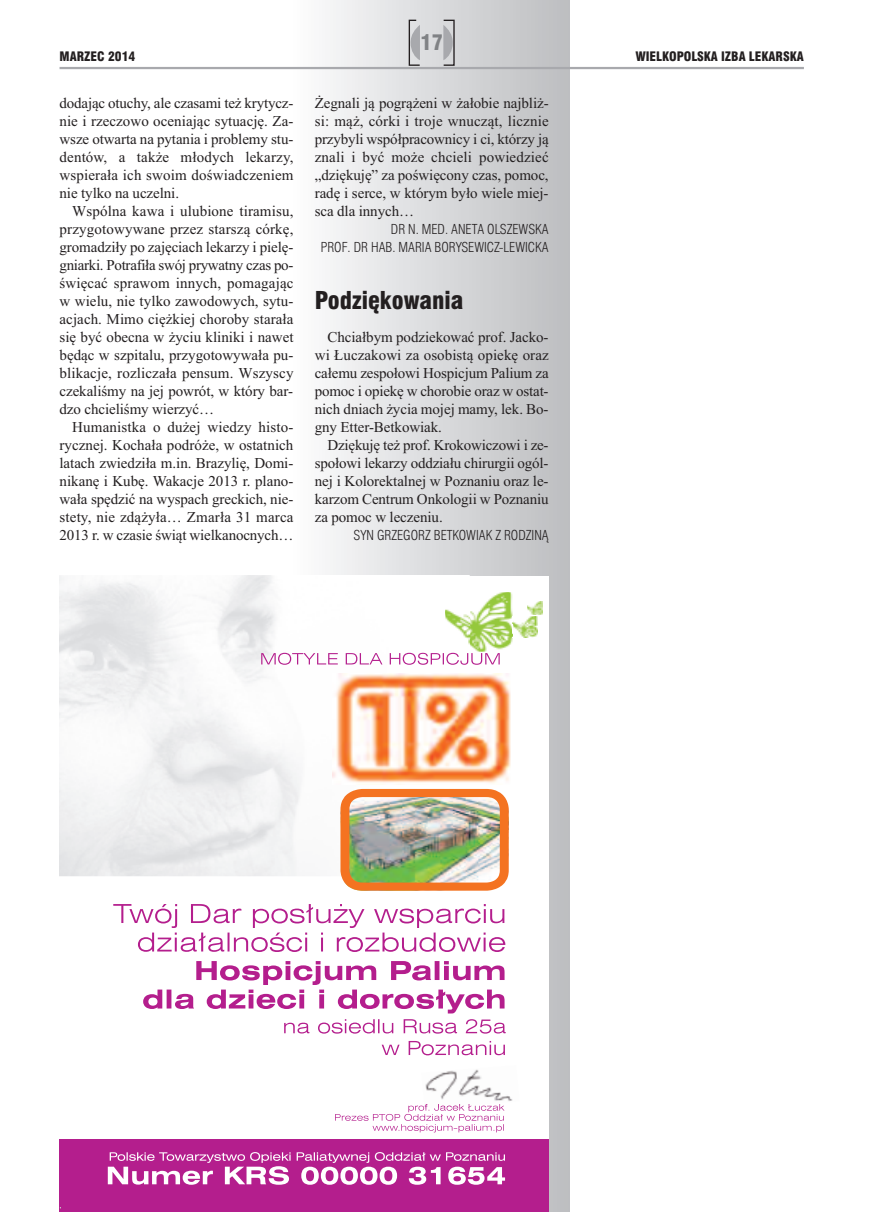
<style>
.page{position:relative;width:872px;height:1212px;background:#fff}
.page>*{position:absolute;margin:0;border:0;box-sizing:border-box;transform-origin:0 0}
.t1{font:24px "Swis 721 Blk Cn EU";color:#231f20}
.t2{font:21px "Swis 721 Blk Cn EU";color:#808285}
.t3{font:15px/18px "Times New Roman";letter-spacing:-.005em;color:#231f20;text-align:justify}
.t4{font:13.5px/18px "Swis 721 Lt Cn EU";color:#231f20;text-align:right}
.t5{font:12.75px "Swis 721 Blk Cn EU";color:#231f20}
</style>
<div class="page">
<div style="left:293px;top:0;width:277px;height:1212px;background:linear-gradient(to right,#fdfdfd,#bcbdc0)"></div>
<div style="left:443px;top:20px;width:12px;height:46px;border:1px solid #231f20"></div>
<svg style="left:443px;top:25px;width:10px;height:35px"></svg>
<svg style="left:408px;top:19px;width:13px;height:48px"></svg>
<hr style="left:60px;top:67px;width:744px;height:2px;background:#a8a9ad">
<svg style="left:60px;top:576px;width:489px;height:633px"></svg>
<div style="left:60px;top:1139px;width:489px;height:70px;background:#b41e8d"></div>
<img style="left:445px;top:592px;width:68px;height:60px">
<img style="left:513px;top:616px;width:24px;height:21px">
<svg style="left:512px;top:616px;width:1px;height:21px"></svg>
<img style="left:527px;top:601px;width:15px;height:14px">
<svg style="left:261px;top:653px;width:239px;height:12px"></svg>
<svg style="left:335px;top:1105px;width:169px;height:27px"></svg>
<svg style="left:108px;top:1152px;width:397px;height:33px"></svg>
<img style="left:421px;top:1069px;width:92px;height:40px">
<img style="left:425px;top:1104px;width:44px;height:5px">
<img style="left:332px;top:674px;width:179px;height:110px">
<img style="left:340px;top:789px;width:169px;height:102px">
<svg style="left:382px;top:1041px;width:123px;height:14px"></svg>
<svg style="left:284px;top:1019px;width:222px;height:14px"></svg>
<svg style="left:143px;top:961px;width:361px;height:52px"></svg>
<svg style="left:113px;top:904px;width:392px;height:48px"></svg>
<div style="left:60px;top:1207px;width:489px;height:5px;background:#b41e8d"></div>
<svg style="left:551px;top:1204px;width:6px;height:8px"></svg>
<h2 class="t2" style="left:420px;top:30px;width:24px">17</h2>
<p class="t5" style="left:60px;top:48px;width:77px">MARZEC 2014</p>
<p class="t5" style="left:635px;top:48px;width:170px">WIELKOPOLSKA IZBA LEKARSKA</p>
<p class="t3" style="left:60px;top:94px;width:235px">dodając otuchy, ale czasami też krytycz&shy;nie i rzeczowo oceniając sytuację. Za&shy;wsze otwarta na pytania i problemy stu&shy;dentów, a także młodych lekarzy, wspierała ich swoim doświadczeniem nie tylko na uczelni.</p>
<p class="t3" style="left:60px;top:202px;width:235px;text-indent:13px">Wspólna kawa i ulubione tiramisu, przygotowywane przez starszą córkę, gromadziły po zajęciach lekarzy i pielę&shy;gniarki. Potrafiła swój prywatny czas po&shy;święcać sprawom innych, pomagając w wielu, nie tylko zawodowych, sytu&shy;acjach. Mimo ciężkiej choroby starała się być obecna w życiu kliniki i nawet będąc w szpitalu, przygotowywała pu&shy;blikacje, rozliczała pensum. Wszyscy czekaliśmy na jej powrót, w który bar&shy;dzo chcieliśmy wierzyć…</p>
<p class="t3" style="left:60px;top:418px;width:235px;text-indent:13px">Humanistka o dużej wiedzy histo&shy;rycznej. Kochała podróże, w ostatnich latach zwiedziła m.in. Brazylię, Domi&shy;nikanę i Kubę. Wakacje 2013 r. plano&shy;wała spędzić na wyspach greckich, nie&shy;stety, nie zdążyła… Zmarła 31 marca 2013 r. w czasie świąt wielkanocnych…</p>
<p class="t3" style="left:315px;top:94px;width:235px">Żegnali ją pogrążeni w żałobie najbliż&shy;si: mąż, córki i troje wnucząt, licznie przybyli współpracownicy i ci, którzy ją znali i być może chcieli powiedzieć „dziękuję” za poświęcony czas, pomoc, radę i serce, w którym było wiele miej&shy;sca dla innych…</p>
<p class="t4" style="left:321px;top:220px;width:229px">DR N. MED. ANETA OLSZEWSKA<br>PROF. DR HAB. MARIA BORYSEWICZ-LEWICKA</p>
<h1 class="t1" style="left:315px;top:285px;width:150px">Podziękowania</h1>
<p class="t3" style="left:315px;top:328px;width:235px;text-indent:13px">Chciałbym podziekować prof. Jacko&shy;wi Łuczakowi za osobistą opiekę oraz całemu zespołowi Hospicjum Palium za pomoc i opiekę w chorobie oraz w ostat&shy;nich dniach życia mojej mamy, lek. Bo&shy;gny Etter-Betkowiak.</p>
<p class="t3" style="left:315px;top:436px;width:235px;text-indent:13px">Dziękuję też prof. Krokowiczowi i ze&shy;społowi lekarzy oddziału chirurgii ogól&shy;nej i Kolorektalnej w Poznaniu oraz le&shy;karzom Centrum Onkologii w Poznaniu za pomoc w leczeniu.</p>
<p class="t4" style="left:353px;top:526px;width:197px">SYN GRZEGORZ BETKOWIAK Z RODZINĄ</p>
</div>
